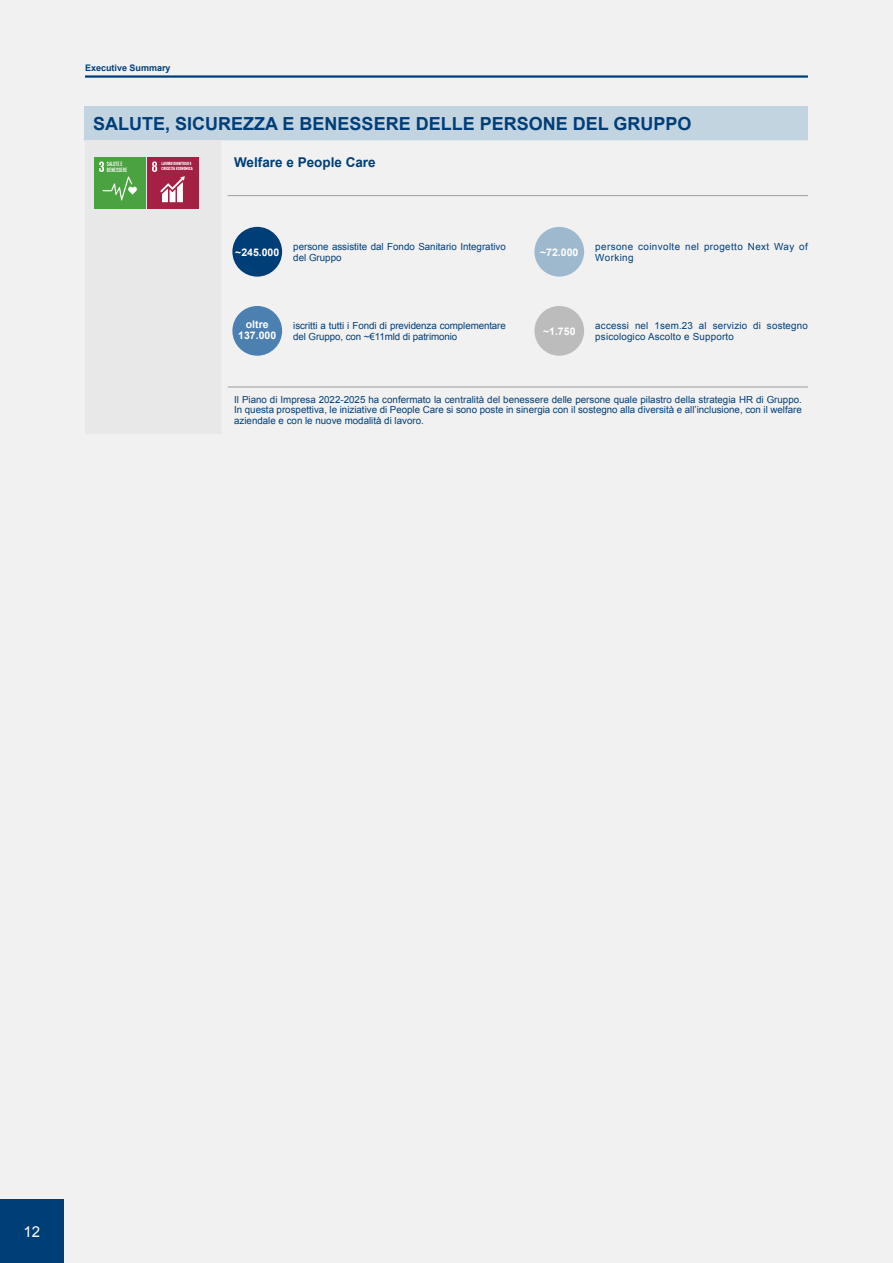
<style>
.page{position:relative;width:893px;height:1263px;background:#f1f1f1}
.page>*{position:absolute;margin:0;border:0;box-sizing:border-box;transform-origin:0 0}
.t1{font:700 18px "Arial";color:#003e78}
.t2{font:15px "Arial";color:#fff}
.t3{font:700 13.5px "Arial";color:#003e78}
.t4{font:700 10.5px/10.5px "Arial";color:#fff;text-align:center}
.t5{font:9.75px/10.5px "Arial";color:#003e78}
.t6{font:9.75px/10.5px "Arial";letter-spacing:.02em;color:#003e78}
.t7{font:9.75px/10.5px "Arial";letter-spacing:.04em;color:#003e78}
.t8{font:700 9px "Arial";color:#003e78}
.t9{font:700 6px/6px "DIN Condensed";letter-spacing:.02em;color:#fff;scale:.9 1}
.t10{font:900 condensed 4.5px/5.1px "DIN Pro";color:#fff;scale:.9 1}
</style>
<div class="page">
<div style="left:0;top:1199px;width:64px;height:64px;background:#003e78"></div>
<hr style="left:85px;top:75px;width:723px;height:3px;background:#003e78">
<div style="left:85px;top:106px;width:723px;height:34px;background:#c3d4e1"></div>
<div style="left:85px;top:140px;width:136px;height:294px;background:#e8e8e8"></div>
<svg style="left:222px;top:140px;width:586px;height:247px"></svg>
<hr style="left:228px;top:195px;width:580px;height:1px;background:#9d9d9c">
<hr style="left:228px;top:387px;width:580px;height:1px;background:#9d9d9c">
<div style="left:147px;top:157px;width:51px;height:51px;background:#a42143"></div>
<svg style="left:152px;top:161px;width:33px;height:41px"></svg>
<div style="left:94px;top:157px;width:51px;height:51px;background:#4aa340"></div>
<svg style="left:99px;top:161px;width:38px;height:39px"></svg>
<div style="left:232px;top:227px;width:50px;height:50px;background:#003e78;border-radius:50%"></div>
<div style="left:534px;top:227px;width:50px;height:50px;background:#9eb9cd;border-radius:50%"></div>
<div style="left:232px;top:306px;width:50px;height:50px;background:#4b80b1;border-radius:50%"></div>
<div style="left:534px;top:306px;width:50px;height:50px;background:#bcbcbc;border-radius:50%"></div>
<p class="t8" style="left:85px;top:61px;width:87px">Executive Summary</p>
<h1 class="t1" style="left:93px;top:112px;width:600px">SALUTE, SICUREZZA E BENESSERE DELLE PERSONE DEL GRUPPO</h1>
<h3 class="t3" style="left:234px;top:154px;width:143px">Welfare e People Care</h3>
<p class="t9" style="left:107px;top:161px;width:24px">SALUTE E<br>BENESSERE</p>
<p class="t10" style="left:161px;top:161px;width:37px">LAVORO DIGNITOSO E<br>CRESCITA ECONOMICA</p>
<p class="t4" style="left:235px;top:247px;width:46px">~245.000</p>
<p class="t5" style="left:293px;top:241px;width:214px">persone assistite dal Fondo Sanitario Integrativo del Gruppo</p>
<p class="t4" style="left:540px;top:247px;width:40px">~72.000</p>
<p class="t7" style="left:595px;top:241px;width:214px">persone coinvolte nel progetto Next Way of<br>Working</p>
<p class="t4" style="left:238px;top:320px;width:39px">oltre<br>137.000</p>
<p class="t5" style="left:293px;top:321px;width:214px">iscritti a tutti i Fondi di previdenza complementare del Gruppo, con ~€11mld di patrimonio</p>
<p class="t4" style="left:543px;top:326px;width:34px">~1.750</p>
<p class="t6" style="left:595px;top:321px;width:214px">accessi nel 1sem.23 al servizio di sostegno psicologico Ascolto e Supporto</p>
<p class="t5" style="left:234px;top:394px;width:569px;text-align:justify">Il Piano di Impresa 2022-2025 ha confermato la centralità del benessere delle persone quale pilastro della strategia HR di Gruppo.<br>In questa prospettiva, le iniziative di People Care si sono poste in sinergia con il sostegno alla diversità e all’inclusione, con il welfare aziendale e con le nuove modalità di lavoro.</p>
<h2 class="t2" style="left:24px;top:1221px;width:18px">12</h2>
</div>
